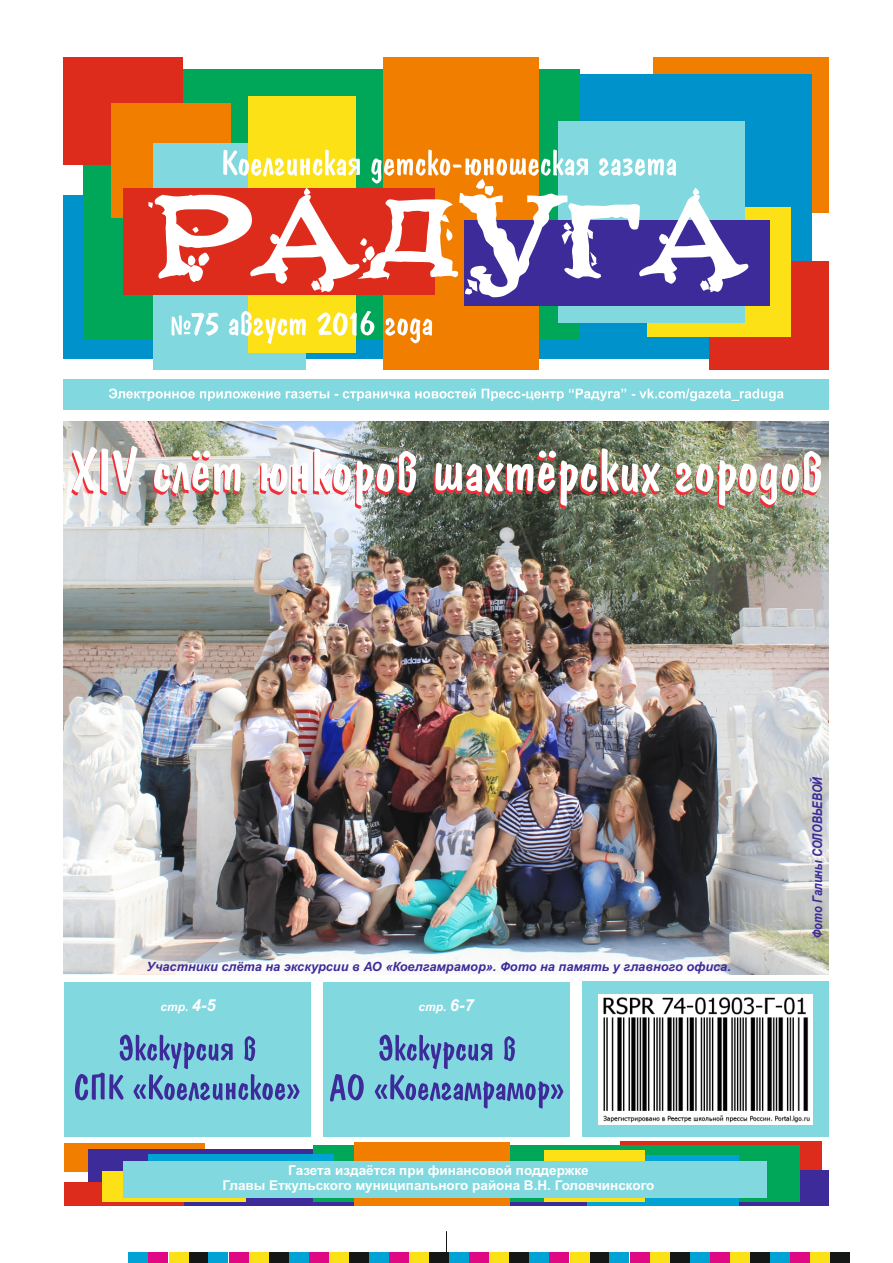
<style>
.page{position:relative;width:893px;height:1263px;background:#fff}
.page>*{position:absolute;margin:0;border:0;box-sizing:border-box;transform-origin:0 0}
.t1{font:700 13.5px/15.1px "Arial";color:#fff;text-align:center}
.t2{font:italic 700 13.5px "Arial Narrow";color:#3c2b99}
.t3{font:italic 700 12.75px "Arial";color:#3c2b99}
.t4{font:italic 700 12px "Arial";color:#fff}
.s1{font-size:16.5px}
</style>
<div class="page">
<div style="left:128px;top:1253px;width:20px;height:10px;background:#00a3d4"></div>
<div style="left:148px;top:1253px;width:20px;height:10px;background:#e10886"></div>
<div style="left:169px;top:1253px;width:19px;height:10px;background:#fbe116"></div>
<div style="left:189px;top:1253px;width:20px;height:10px;background:#151616"></div>
<div style="left:208px;top:1253px;width:20px;height:10px;background:#00a3d4"></div>
<div style="left:229px;top:1253px;width:19px;height:10px;background:#e10886"></div>
<div style="left:249px;top:1253px;width:20px;height:10px;background:#fbe116"></div>
<div style="left:269px;top:1253px;width:20px;height:10px;background:#151616"></div>
<div style="left:289px;top:1253px;width:19px;height:10px;background:#00a3d4"></div>
<div style="left:309px;top:1253px;width:20px;height:10px;background:#e10886"></div>
<div style="left:329px;top:1253px;width:20px;height:10px;background:#fbe116"></div>
<div style="left:349px;top:1253px;width:20px;height:10px;background:#151616"></div>
<div style="left:369px;top:1253px;width:20px;height:10px;background:#00a3d4"></div>
<div style="left:389px;top:1253px;width:20px;height:10px;background:#e10886"></div>
<div style="left:409px;top:1253px;width:20px;height:10px;background:#fbe116"></div>
<div style="left:429px;top:1253px;width:20px;height:10px;background:#151616"></div>
<div style="left:449px;top:1253px;width:20px;height:10px;background:#00a3d4"></div>
<div style="left:469px;top:1253px;width:20px;height:10px;background:#e10886"></div>
<div style="left:489px;top:1253px;width:20px;height:10px;background:#fbe116"></div>
<div style="left:509px;top:1253px;width:20px;height:10px;background:#151616"></div>
<div style="left:529px;top:1253px;width:20px;height:10px;background:#00a3d4"></div>
<div style="left:549px;top:1253px;width:20px;height:10px;background:#e10886"></div>
<div style="left:570px;top:1253px;width:19px;height:10px;background:#fbe116"></div>
<div style="left:590px;top:1253px;width:19px;height:10px;background:#151616"></div>
<div style="left:609px;top:1253px;width:20px;height:10px;background:#00a3d4"></div>
<div style="left:630px;top:1253px;width:19px;height:10px;background:#e10886"></div>
<div style="left:650px;top:1253px;width:20px;height:10px;background:#fbe116"></div>
<div style="left:670px;top:1253px;width:20px;height:10px;background:#151616"></div>
<div style="left:689px;top:1253px;width:20px;height:10px;background:#00a3d4"></div>
<div style="left:710px;top:1253px;width:20px;height:10px;background:#e10886"></div>
<div style="left:730px;top:1253px;width:20px;height:10px;background:#fbe116"></div>
<div style="left:750px;top:1253px;width:20px;height:10px;background:#151616"></div>
<div style="left:770px;top:1253px;width:20px;height:10px;background:#00a3d4"></div>
<div style="left:790px;top:1253px;width:20px;height:10px;background:#e10886"></div>
<div style="left:810px;top:1253px;width:20px;height:10px;background:#fbe116"></div>
<div style="left:830px;top:1253px;width:20px;height:10px;background:#151616"></div>
<hr style="left:446px;top:1231px;width:1px;height:32px;background:#151616">
<div style="left:63px;top:379px;width:766px;height:31px;background:#82d8df"></div>
<svg style="left:109px;top:388px;width:675px;height:13px"></svg>
<div style="left:653px;top:57px;width:176px;height:156px;background:#f27e00"></div>
<div style="left:63px;top:195px;width:335px;height:164px;background:#0093cb"></div>
<div style="left:523px;top:74px;width:288px;height:285px;background:#0093cb"></div>
<div style="left:84px;top:69px;width:496px;height:270px;background:#00a759"></div>
<div style="left:63px;top:57px;width:120px;height:107px;background:#dd2b1c"></div>
<div style="left:111px;top:103px;width:120px;height:115px;background:#f27e00"></div>
<div style="left:383px;top:57px;width:156px;height:313px;background:#f27e00"></div>
<div style="left:153px;top:143px;width:152px;height:227px;background:#82d8df"></div>
<div style="left:248px;top:96px;width:107px;height:256px;background:#fbe116"></div>
<div style="left:710px;top:261px;width:119px;height:109px;background:#dd2b1c"></div>
<div style="left:647px;top:208px;width:144px;height:129px;background:#fbe116"></div>
<div style="left:558px;top:121px;width:187px;height:202px;background:#82d8df"></div>
<div style="left:464px;top:220px;width:305px;height:86px;background:#3c2b99"></div>
<div style="left:123px;top:188px;width:311px;height:106px;background:#dd2b1c"></div>
<svg style="left:147px;top:183px;width:602px;height:115px"></svg>
<svg style="left:223px;top:150px;width:453px;height:33px"></svg>
<svg style="left:172px;top:311px;width:260px;height:33px"></svg>
<div style="left:620px;top:1141px;width:202px;height:40px;background:#dd2b1c"></div>
<div style="left:64px;top:1143px;width:141px;height:29px;background:#f27e00"></div>
<div style="left:495px;top:1170px;width:334px;height:35px;background:#3c2b99"></div>
<div style="left:88px;top:1149px;width:282px;height:56px;background:#3c2b99"></div>
<div style="left:313px;top:1145px;width:486px;height:57px;background:#00a759"></div>
<div style="left:354px;top:1142px;width:156px;height:63px;background:#f27e00"></div>
<div style="left:587px;top:1155px;width:152px;height:50px;background:#00a3d4"></div>
<div style="left:544px;top:1151px;width:101px;height:51px;background:#fbe116"></div>
<div style="left:64px;top:1182px;width:119px;height:23px;background:#dd2b1c"></div>
<svg style="left:102px;top:1171px;width:144px;height:30px"></svg>
<div style="left:148px;top:1154px;width:186px;height:41px;background:#00a3d4"></div>
<div style="left:124px;top:1161px;width:643px;height:36px;background:#82d8df"></div>
<div style="left:582px;top:982px;width:246px;height:155px;background:#82d8df"></div>
<img style="left:598px;top:994px;width:214px;height:131px">
<img style="left:64px;top:421px;width:765px;height:554px">
<img style="left:71px;top:446px;width:345px;height:63px">
<img style="left:434px;top:448px;width:387px;height:61px">
<div style="left:64px;top:982px;width:246px;height:155px;background:#82d8df"></div>
<svg style="left:75px;top:1034px;width:225px;height:67px"></svg>
<div style="left:323px;top:982px;width:247px;height:155px;background:#82d8df"></div>
<svg style="left:330px;top:1035px;width:233px;height:73px"></svg>
<p class="t3" style="left:146px;top:962px;width:586px">Участники слёта на экскурсии в АО «Коелгамрамор». Фото на память у главного офиса.</p>
<p class="t4" style="left:161px;top:1002px;width:57px">стр. <span class="s1">4-5</span></p>
<p class="t4" style="left:419px;top:1002px;width:57px">стр. <span class="s1">6-7</span></p>
<p class="t1" style="left:222px;top:1164px;width:433px">Газета издаётся при финансовой поддержке<br>Главы Еткульского муниципального района В.Н. Головчинского</p>
<p class="t2" style="left:812px;top:938px;width:163px;rotate:-90deg">Фото Галины СОЛОВЬЕВОЙ</p>
</div>
